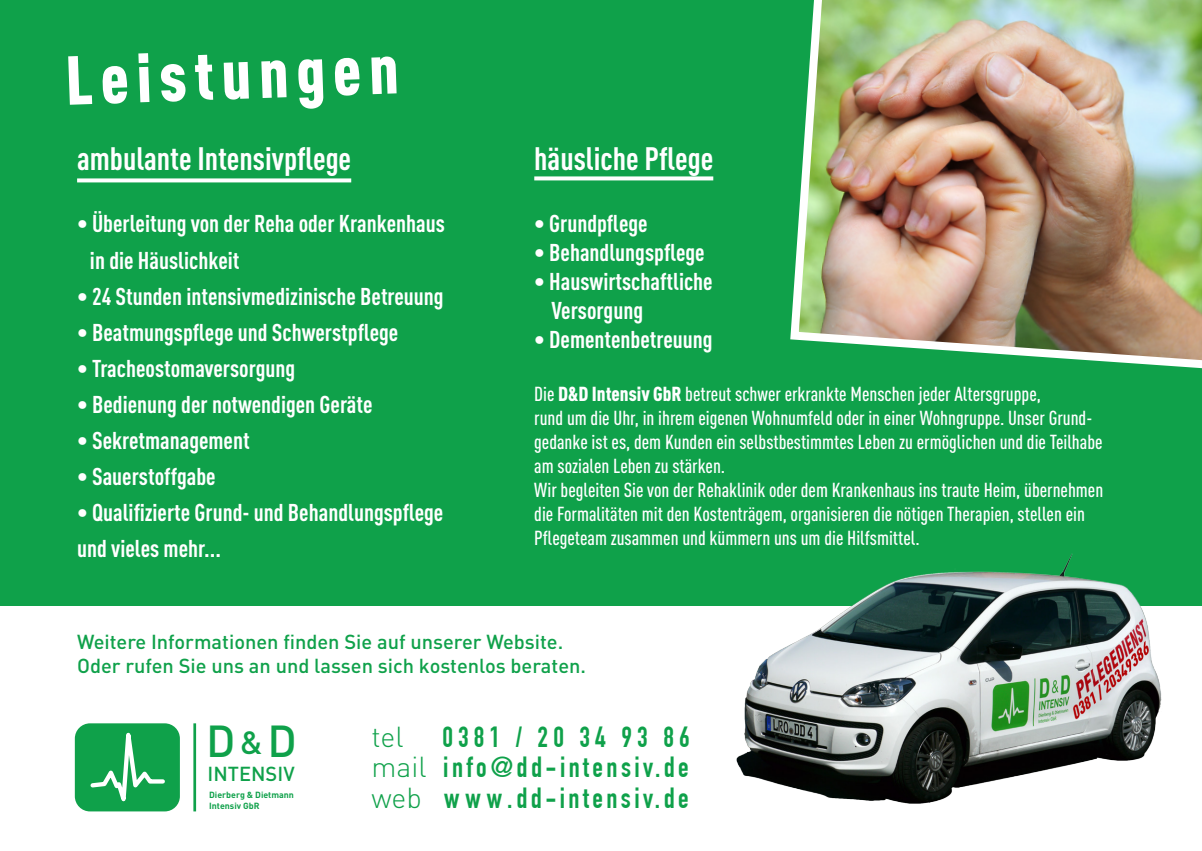
<style>
.page{position:relative;width:1202px;height:851px;background:#fff}
.page>*{position:absolute;margin:0;border:0;box-sizing:border-box;transform-origin:0 0}
.t1{font:900 68px "DIN Cond";color:#fff}
.t2{font:500 44.2px "DIN";color:#0fa14a}
.t3{font:700 32px "DIN Cond";color:#fff}
.t4{font:500 31.8px "DIN";color:#0fa14a}
.t5{font:700 28.6px "DIN Condensed";letter-spacing:.12em;color:#0fa14a}
.t6{font:700 28.6px "DIN Condensed";letter-spacing:.18em;color:#0fa14a}
.t7{font:300 28.6px "DIN";color:#0fa14a}
.t8{font:700 24px "DIN Cond";color:#fff}
.t9{font:500 20px/24px "DIN Cond";color:#fff}
.t10{font:500 20px "DIN";color:#0fa14a}
.t11{font:700 8.8px/10.6px "DIN";color:#0fa14a}
.s1{font-weight:900}
.s2{font-family:"DIN";font-weight:300}
</style>
<div class="page">
<div style="left:0;top:0;width:1202px;height:605px;background:#0fa14a"></div>
<img style="left:790px;top:0;width:412px;height:369px">
<svg style="left:534px;top:176px;width:179px;height:4px"></svg>
<svg style="left:77px;top:178px;width:274px;height:4px"></svg>
<div style="left:75px;top:723px;width:105px;height:88px;background:#0fa14a;border-radius:15px"></div>
<svg style="left:88px;top:723px;width:79px;height:89px"></svg>
<hr style="left:193px;top:723px;width:3px;height:88px;background:#0fa14a">
<img style="left:700px;top:554px;width:491px;height:250px">
<p class="t1" style="left:64px;top:38px;width:335px;rotate:-2deg">Leistungen</p>
<p class="t3" style="left:77px;top:139px;width:276px">ambulante Intensivpflege</p>
<p class="t8" style="left:77px;top:209px;width:369px">• Überleitung von der Reha oder Krankenhaus</p>
<p class="t8" style="left:90px;top:245px;width:151px">in die Häuslichkeit</p>
<p class="t8" style="left:77px;top:281px;width:368px">• 24 Stunden intensivmedizinische Betreuung</p>
<p class="t8" style="left:77px;top:317px;width:323px">• Beatmungspflege und Schwerstpflege</p>
<p class="t8" style="left:77px;top:353px;width:220px">• Tracheostomaversorgung</p>
<p class="t8" style="left:77px;top:389px;width:297px">• Bedienung der notwendigen Geräte</p>
<p class="t8" style="left:77px;top:425px;width:174px">• Sekretmanagement</p>
<p class="t8" style="left:77px;top:461px;width:140px">• Sauerstoffgabe</p>
<p class="t8" style="left:77px;top:497px;width:368px">• Qualifizierte Grund- und Behandlungspflege</p>
<p class="t8" style="left:77px;top:533px;width:145px">und vieles mehr...</p>
<p class="t3" style="left:534px;top:139px;width:181px">häusliche Pflege</p>
<p class="t8" style="left:534px;top:209px;width:115px">• Grundpflege</p>
<p class="t8" style="left:534px;top:238px;width:172px">• Behandlungspflege</p>
<p class="t8" style="left:534px;top:267px;width:180px">• Hauswirtschaftliche</p>
<p class="t8" style="left:551px;top:296px;width:93px">Versorgung</p>
<p class="t8" style="left:534px;top:324px;width:180px">• Dementenbetreuung</p>
<p class="t9" style="left:534px;top:381px;width:570px">Die <span class="s1">D&amp;D Intensiv GbR</span> betreut schwer erkrankte Menschen jeder Altersgruppe,<br>rund um die Uhr, in ihrem eigenen Wohnumfeld oder in einer Wohngruppe. Unser Grund&shy;gedanke ist es, dem Kunden ein selbstbestimmtes Leben zu ermöglichen und die Teilhabe am sozialen Leben zu stärken.</p>
<p class="t9" style="left:534px;top:477px;width:570px">Wir begleiten Sie von der Rehaklinik oder dem Krankenhaus ins traute Heim, übernehmen die Formalitäten mit den Kostenträgem, organisieren die nötigen Therapien, stellen ein<br>Pflegeteam zusammen und kümmern uns um die Hilfsmittel.</p>
<p class="t10" style="left:77px;top:628px;width:488px">Weitere Informationen finden Sie auf unserer Website.</p>
<p class="t10" style="left:77px;top:652px;width:510px">Oder rufen Sie uns an und lassen sich kostenlos beraten.</p>
<h2 class="t2" style="left:206px;top:711px;width:92px">D D</h2>
<h3 class="t4" style="left:240px;top:720px;width:25px">&amp;</h3>
<p class="t10" style="left:208px;top:760px;width:88px">INTENSIV</p>
<p class="t11" style="left:209px;top:789px;width:86px">Dierberg &amp; Dietmann<br>Intensiv GbR</p>
<p class="t7" style="left:371px;top:717px;width:34px">tel</p>
<p class="t6" style="left:442px;top:719px;width:249px">0381 / 20 34 93 86</p>
<p class="t5" style="left:371px;top:750px;width:319px"><span class="s2">mail</span> info@dd-intensiv.de</p>
<p class="t5" style="left:371px;top:781px;width:319px"><span class="s2">web</span> www.dd-intensiv.de</p>
</div>
